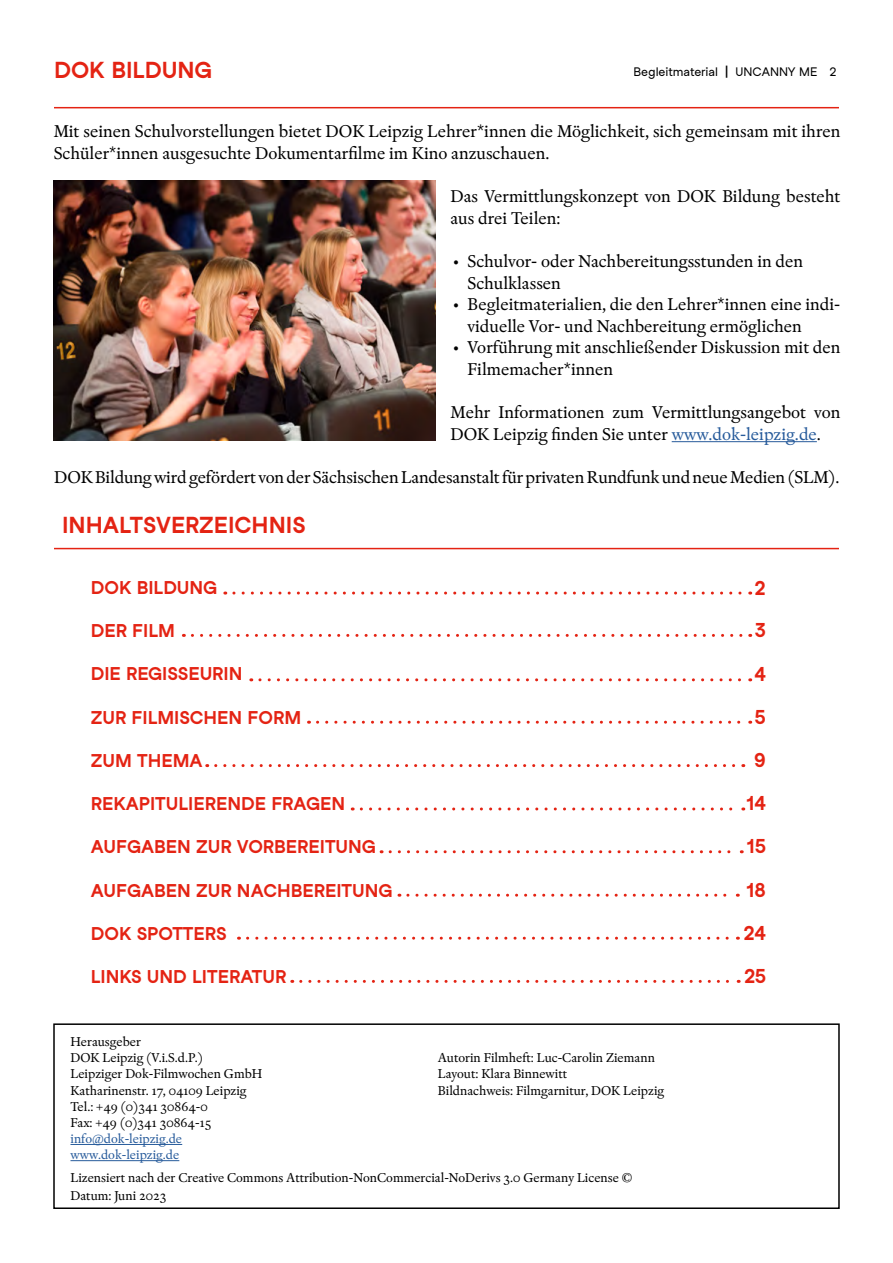
<style>
.page{position:relative;width:893px;height:1263px;background:#fff}
.page>*{position:absolute;margin:0;border:0;box-sizing:border-box;transform-origin:0 0}
.t1{font:700 22.5px "Studio Feixen Sans DOK";color:#e42313}
.t2{font:700 19.5px/42.3px "Studio Feixen Sans DOK";color:#e42313}
.t3{font:18px/21.6px "Rongel";color:#000}
.t4{font:700 18px "Studio Feixen Sans DOK";color:#e42313}
.t5{font:13.5px/16.2px "Rongel";color:#000}
.t6{font:13.5px/16.2px "Rongel";color:#275b9b}
.t7{font:12px "Studio Feixen Sans DOK";color:#000}
.s1{font-weight:700}
.s2{color:#275b9b}
</style>
<div class="page">
<hr style="left:54px;top:107px;width:785px;height:1px;background:#e42313">
<hr style="left:672px;top:441px;width:145px;height:1px;background:#275b9b">
<div style="left:53px;top:1023px;width:787px;height:186px;border:2px solid #000"></div>
<hr style="left:70px;top:1144px;width:112px;height:1px;background:#275b9b">
<hr style="left:70px;top:1160px;width:109px;height:1px;background:#275b9b">
<hr style="left:54px;top:548px;width:785px;height:1px;background:#e42313">
<img style="left:54px;top:180px;width:381px;height:261px">
<svg style="left:234px;top:591px;width:517px;height:3px"></svg>
<svg style="left:192px;top:634px;width:559px;height:3px"></svg>
<svg style="left:260px;top:678px;width:491px;height:3px"></svg>
<svg style="left:317px;top:721px;width:434px;height:3px"></svg>
<svg style="left:216px;top:764px;width:528px;height:3px"></svg>
<svg style="left:361px;top:807px;width:383px;height:3px"></svg>
<svg style="left:390px;top:850px;width:352px;height:3px"></svg>
<svg style="left:408px;top:894px;width:330px;height:3px"></svg>
<svg style="left:248px;top:937px;width:490px;height:3px"></svg>
<svg style="left:301px;top:980px;width:438px;height:3px"></svg>
<p class="t1" style="left:54px;top:57px;width:160px">DOK BILDUNG</p>
<p class="t7" style="left:634px;top:65px;width:204px">Begleitmaterial <span class="s1">|</span> UNCANNY ME 2</p>
<p class="t3" style="left:54px;top:121px;width:788px">Mit seinen Schulvorstellungen bietet DOK Leipzig Lehrer*innen die Möglichkeit, sich gemeinsam mit ihren<br>Schüler*innen ausgesuchte Dokumentarfilme im Kino anzuschauen.</p>
<p class="t3" style="left:450px;top:186px;width:391px">Das Vermittlungskonzept von DOK Bildung besteht aus drei Teilen:</p>
<p class="t3" style="left:467px;top:251px;width:337px;text-indent:-14px">• Schulvor- oder Nachbereitungsstunden in den<br>Schulklassen</p>
<p class="t3" style="left:467px;top:294px;width:374px;text-indent:-14px">• Begleitmaterialien, die den Lehrer*innen eine indi&shy;viduelle Vor- und Nachbereitung ermöglichen</p>
<p class="t3" style="left:467px;top:337px;width:374px;text-indent:-14px">• Vorführung mit anschließender Diskussion mit den<br>Filmemacher*innen</p>
<p class="t3" style="left:450px;top:402px;width:391px">Mehr Informationen zum Vermittlungsangebot von<br>DOK Leipzig finden Sie unter <span class="s2">www.dok-leipzig.de</span>.</p>
<p class="t3" style="left:54px;top:467px;width:786px">DOK Bildung wird gefördert von der Sächsischen Landesanstalt für privaten Rundfunk und neue Medien (SLM).</p>
<p class="t1" style="left:62px;top:512px;width:245px">INHALTSVERZEICHNIS</p>
<p class="t4" style="left:91px;top:577px;width:128px">DOK BILDUNG</p>
<p class="t4" style="left:91px;top:620px;width:86px">DER FILM</p>
<p class="t4" style="left:91px;top:663px;width:153px">DIE REGISSEURIN</p>
<p class="t4" style="left:91px;top:707px;width:212px">ZUR FILMISCHEN FORM</p>
<p class="t4" style="left:91px;top:750px;width:113px">ZUM THEMA</p>
<p class="t4" style="left:91px;top:793px;width:256px">REKAPITULIERENDE FRAGEN</p>
<p class="t4" style="left:91px;top:836px;width:287px">AUFGABEN ZUR VORBEREITUNG</p>
<p class="t4" style="left:91px;top:880px;width:303px">AUFGABEN ZUR NACHBEREITUNG</p>
<p class="t4" style="left:91px;top:923px;width:137px">DOK SPOTTERS</p>
<p class="t4" style="left:91px;top:966px;width:197px">LINKS UND LITERATUR</p>
<p class="t5" style="left:70px;top:1034px;width:193px">Herausgeber<br>DOK Leipzig (V.i.S.d.P.)<br>Leipziger Dok-Filmwochen GmbH<br>Katharinenstr. 17, 04109 Leipzig<br>Tel.: +49 (0)341 30864-0<br>Fax: +49 (0)341 30864-15</p>
<p class="t6" style="left:70px;top:1131px;width:113px">info@dok-leipzig.de www.dok-leipzig.de</p>
<p class="t5" style="left:438px;top:1050px;width:228px">Autorin Filmheft: Luc-Carolin Ziemann<br>Layout: Klara Binnewitt<br>Bildnachweis: Filmgarnitur, DOK Leipzig</p>
<p class="t5" style="left:70px;top:1169px;width:563px;line-height:18px">Lizensiert nach der Creative Commons Attribution-NonCommercial-NoDerivs 3.0 Germany License ©<br>Datum: Juni 2023</p>
<p class="t2" style="left:755px;top:567px;width:12px">2<br>3</p>
<p class="t2" style="left:754px;top:653px;width:13px">4</p>
<p class="t2" style="left:755px;top:696px;width:12px">5</p>
<p class="t2" style="left:754px;top:739px;width:13px">9</p>
<p class="t2" style="left:747px;top:782px;width:21px">14</p>
<p class="t2" style="left:747px;top:825px;width:20px">15</p>
<p class="t2" style="left:747px;top:868px;width:21px">18</p>
<p class="t2" style="left:744px;top:911px;width:24px">24</p>
<p class="t2" style="left:744px;top:955px;width:23px">25</p>
</div>
